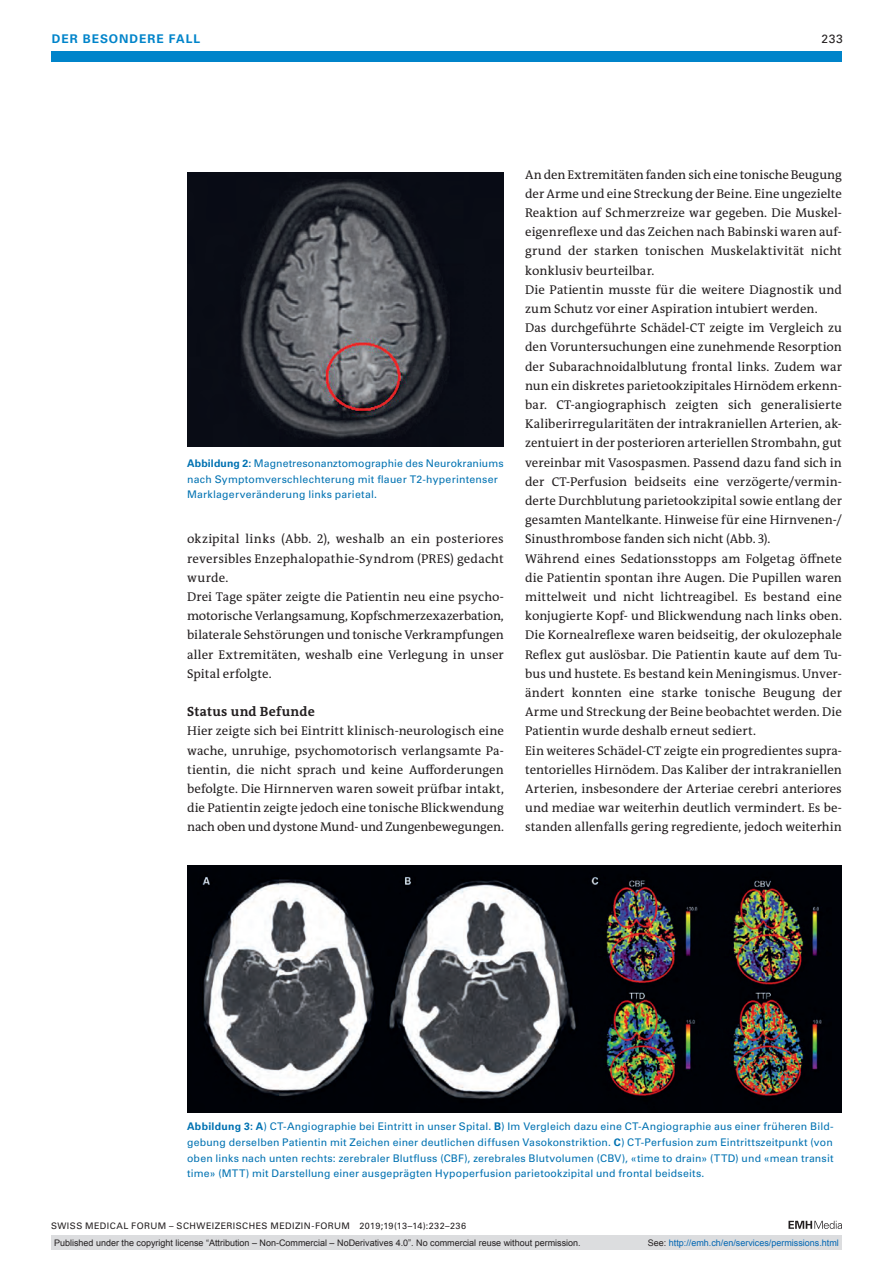
<style>
.page{position:relative;width:893px;height:1263px;background:#fff}
.page>*{position:absolute;margin:0;border:0;box-sizing:border-box;transform-origin:0 0}
.t1{font:700 13.5px "The Antiqua B W7";letter-spacing:.02em;color:#231f20}
.t2{font:12.75px/19.2px "The Antiqua B W5 Plain";letter-spacing:.005em;color:#231f20}
.t3{font:700 12px "Univers LT Std";color:#0084ca}
.t4{font:12px "Univers LT Std";color:#231f20}
.t5{font:10.5px/15.8px "Univers LT Std";letter-spacing:.02em;color:#0072b2}
.t6{font:9px "Arial";color:#231f20}
.t7{font:9px "Univers LT Std";letter-spacing:.05em;color:#231f20}
.t8{font:9px "Arial";color:#0166b3}
.s1{font-weight:700}
.s2{color:#231f20}
</style>
<div class="page">
<div style="left:51px;top:51px;width:791px;height:11px;background:#0084ca"></div>
<svg style="left:788px;top:1221px;width:54px;height:8px"></svg>
<img style="left:187px;top:172px;width:317px;height:274px">
<img style="left:187px;top:866px;width:655px;height:246px">
<div style="left:51px;top:1235px;width:791px;height:15px;background:#dcdddf"></div>
<p class="t3" style="left:52px;top:31px;width:10px">DER</p>
<p class="t3" style="left:83px;top:31px;width:10px">BESONDERE</p>
<p class="t3" style="left:169px;top:31px;width:9px">FALL</p>
<p class="t4" style="left:821px;top:31px;width:23px">233</p>
<p class="t5" style="left:187px;top:455px;width:318px"><span class="s1">ABBILDUNG 2:</span> Magnetresonanztomographie des Neurokraniums nach Symptomverschlechterung mit flauer T2-hyperintenser<br>Marklagerveränderung links parietal.</p>
<p class="t2" style="left:187px;top:530px;width:318px">okzipital links (Abb. 2), weshalb an ein posteriores reversibles Enzephalopathie-Syndrom (PRES) gedacht wurde.<br>Drei Tage später zeigte die Patientin neu eine psycho&shy;motorische Verlangsamung, Kopfschmerzexazerbation, bilaterale Sehstörungen und tonische Verkrampfungen aller Extremitäten, weshalb eine Verlegung in unser Spital erfolgte.</p>
<p class="t1" style="left:187px;top:703px;width:129px">Status und Befunde</p>
<p class="t2" style="left:187px;top:722px;width:318px;text-align:justify">Hier zeigte sich bei Eintritt klinisch-neurologisch eine wache, unruhige, psychomotorisch verlangsamte Pa&shy;tientin, die nicht sprach und keine Aufforderungen befolgte. Die Hirnnerven waren soweit prüfbar intakt, die Patientin zeigte jedoch eine tonische Blickwendung nach oben und dystone Mund- und Zungenbewegungen.</p>
<p class="t2" style="left:525px;top:165px;width:318px">An den Extremitäten fanden sich eine tonische Beugung der Arme und eine Streckung der Beine. Eine ungezielte Reaktion auf Schmerzreize war gegeben. Die Muskel&shy;eigenreflexe und das Zeichen nach Babinski waren auf&shy;grund der starken tonischen Muskelaktivität nicht konklusiv beurteilbar.<br>Die Patientin musste für die weitere Diagnostik und zum Schutz vor einer Aspiration intubiert werden.<br>Das durchgeführte Schädel-CT zeigte im Vergleich zu den Voruntersuchungen eine zunehmende Resorption der Subarachnoidalblutung frontal links. Zudem war nun ein diskretes parietookzipitales Hirnödem erkenn&shy;bar. CT-angiographisch zeigten sich generalisierte Kaliberirregularitäten der intrakraniellen Arterien, ak&shy;zentuiert in der posterioren arteriellen Strombahn, gut vereinbar mit Vasospasmen. Passend dazu fand sich in der CT-Perfusion beidseits eine verzögerte/vermin&shy;derte Durchblutung parietookzipital sowie entlang der gesamten Mantelkante. Hinweise für eine Hirnvenen-/ Sinusthrombose fanden sich nicht (Abb. 3).<br>Während eines Sedationsstopps am Folgetag öffnete die Patientin spontan ihre Augen. Die Pupillen waren mittelweit und nicht lichtreagibel. Es bestand eine konjugierte Kopf- und Blickwendung nach links oben.<br>Die Kornealreflexe waren beidseitig, der okulozephale Reflex gut auslösbar. Die Patientin kaute auf dem Tu&shy;bus und hustete. Es bestand kein Meningismus. Unver&shy;ändert konnten eine starke tonische Beugung der Arme und Streckung der Beine beobachtet werden. Die Patientin wurde deshalb erneut sediert.<br>Ein weiteres Schädel-CT zeigte ein progredientes supra&shy;tentorielles Hirnödem. Das Kaliber der intrakraniellen Arterien, insbesondere der Arteriae cerebri anteriores und mediae war weiterhin deutlich vermindert. Es be&shy;standen allenfalls gering regrediente, jedoch weiterhin</p>
<p class="t5" style="left:187px;top:1118px;width:648px;text-align:justify"><span class="s1">ABBILDUNG 3: A</span>) CT-Angiographie bei Eintritt in unser Spital. <span class="s1">B</span>) Im Vergleich dazu eine CT-Angiographie aus einer früheren Bild&shy;gebung derselben Patientin mit Zeichen einer deutlichen diffusen Vasokonstriktion. <span class="s1">C</span>) CT-Perfusion zum Eintrittszeitpunkt (von oben links nach unten rechts: zerebraler Blutfluss (CBF), zerebrales Blutvolumen (CBV), «time to drain» (TTD) und «mean transit time» (MTT) mit Darstellung einer ausgeprägten Hypoperfusion parietookzipital und frontal beidseits.</p>
<p class="t7" style="left:51px;top:1220px;width:417px">SWISS MEDICAL FORUM – SCHWEIZERISCHES MEDIZIN-FORUM 2019;19(13–14):232–236</p>
<p class="t6" style="left:54px;top:1237px;width:528px">Published under the copyright license “Attribution – Non-Commercial – NoDerivatives 4.0”. No commercial reuse without permission.</p>
<p class="t8" style="left:648px;top:1237px;width:193px"><span class="s2">See:</span> http://emh.ch/en/services/permissions.html</p>
</div>
